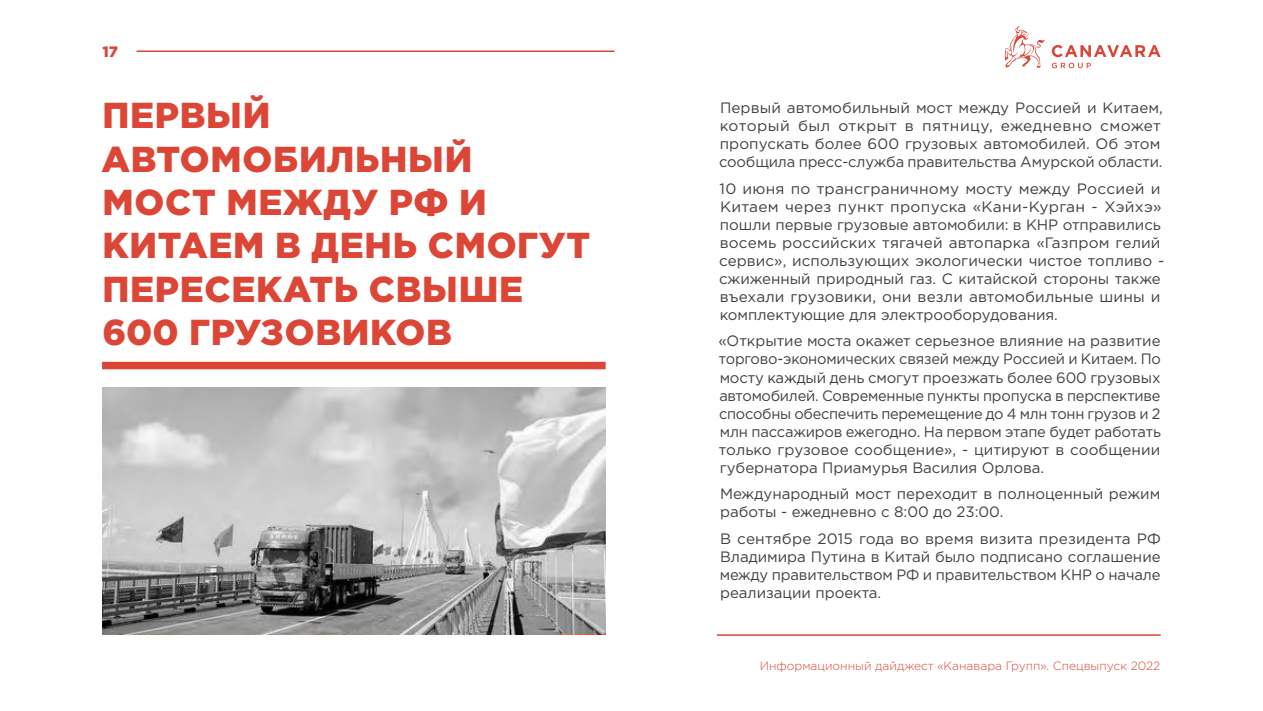
<style>
.page{position:relative;width:1263px;height:711px;background:#fff}
.page>*{position:absolute;margin:0;border:0;box-sizing:border-box;transform-origin:0 0}
.t1{font:900 36px/43.2px "Gotham Pro";letter-spacing:.02em;color:#db4637}
.t2{font:15px/18px "Gotham Pro";color:#414042}
.t3{font:900 15px "Gotham Pro";color:#da4537}
.t4{font:300 12px "Gotham Pro";color:#db4637}
</style>
<div class="page">
<hr style="left:137px;top:50px;width:477px;height:2px;background:#da4537">
<hr style="left:717px;top:634px;width:444px;height:1px;background:#da4537">
<svg style="left:1005px;top:26px;width:40px;height:42px"></svg>
<svg style="left:1052px;top:45px;width:108px;height:12px"></svg>
<svg style="left:1052px;top:63px;width:39px;height:5px"></svg>
<div style="left:102px;top:361px;width:504px;height:8px;background:#db4637"></div>
<img style="left:102px;top:387px;width:503px;height:247px">
<p class="t3" style="left:103px;top:43px;width:17px">17</p>
<h1 class="t1" style="left:101px;top:93px;width:490px">ПЕРВЫЙ<br>АВТОМОБИЛЬНЫЙ<br>МОСТ МЕЖДУ РФ И<br>КИТАЕМ В ДЕНЬ СМОГУТ<br>ПЕРЕСЕКАТЬ СВЫШЕ<br>600 ГРУЗОВИКОВ</h1>
<p class="t2" style="left:719px;top:99px;width:445px">Первый автомобильный мост между Россией и Китаем, который был открыт в пятницу, ежедневно сможет пропускать более 600 грузовых автомобилей. Об этом сообщила пресс-служба правительства Амурской области.</p>
<p class="t2" style="left:719px;top:179px;width:447px">10 июня по трансграничному мосту между Россией и Китаем через пункт пропуска «Кани-Курган - Хэйхэ» пошли первые грузовые автомобили: в КНР отправились восемь российских тягачей автопарка «Газпром гелий сервис», использующих экологически чистое топливо - сжиженный природный газ. С китайской стороны также въехали грузовики, они везли автомобильные шины и комплектующие для электрооборудования.</p>
<p class="t2" style="left:718px;top:332px;width:444px;text-align:justify">«Открытие моста окажет серьезное влияние на развитие торгово-экономических связей между Россией и Китаем. По мосту каждый день смогут проезжать более 600 грузовых автомобилей. Современные пункты пропуска в перспективе способны обеспечить перемещение до 4 млн тонн грузов и 2 млн пассажиров ежегодно. На первом этапе будет работать только грузовое сообщение», - цитируют в сообщении губернатора Приамурья Василия Орлова.</p>
<p class="t2" style="left:720px;top:484px;width:442px">Международный мост переходит в полноценный режим работы - ежедневно с 8:00 до 23:00.</p>
<p class="t2" style="left:720px;top:529px;width:443px;text-align:justify">В сентябре 2015 года во время визита президента РФ Владимира Путина в Китай было подписано соглашение между правительством РФ и правительством КНР о начале реализации проекта.</p>
<p class="t4" style="left:760px;top:658px;width:402px">Информационный дайджест «Канавара Групп». Спецвыпуск 2022</p>
</div>
